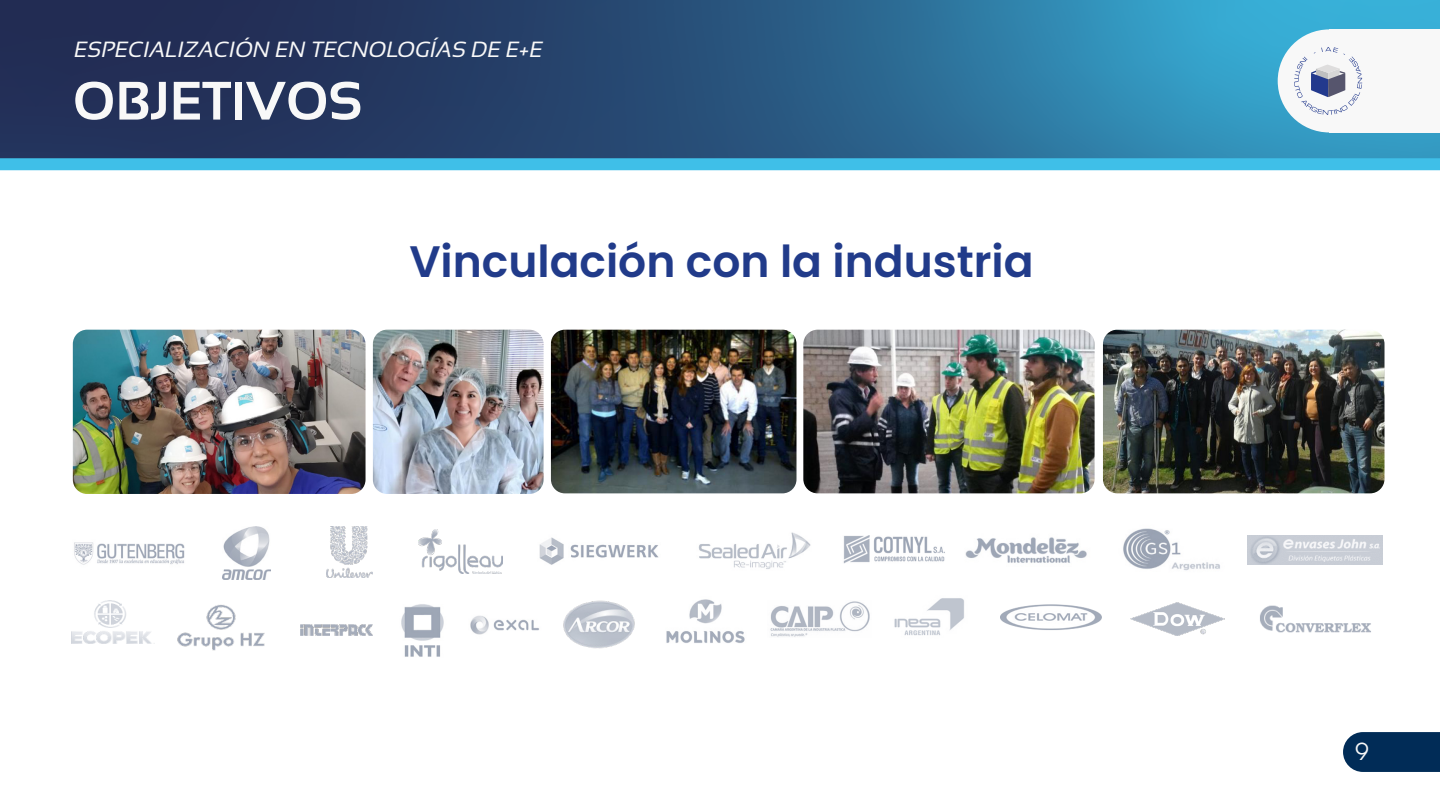
<style>
.page{position:relative;width:1440px;height:810px;background:#fff}
.page>*{position:absolute;margin:0;border:0;box-sizing:border-box;transform-origin:0 0}
.t1{font:700 54px "Sansation";color:#f8f8f8}
.t2{font:600 44px "Poppins";color:#213b8a}
.t3{font:700 24px "Satoshi Variable";color:#f8f8f8}
.t4{font:italic 22px "Sansation";color:#f8f8f8}
</style>
<div class="page">
<img style="left:666px;top:599px;width:79px;height:44px">
<svg style="left:0;top:0;width:1440px;height:158px;background:#295982"></svg>
<div style="left:0;top:158px;width:1440px;height:12px;background:#3fbfe8"></div>
<img style="left:401px;top:604px;width:43px;height:53px">
<img style="left:1123px;top:528px;width:97px;height:43px">
<img style="left:177px;top:605px;width:87px;height:45px">
<img style="left:894px;top:598px;width:70px;height:38px">
<img style="left:71px;top:600px;width:81px;height:44px">
<img style="left:965px;top:537px;width:122px;height:26px">
<img style="left:563px;top:600px;width:72px;height:49px">
<img style="left:1248px;top:536px;width:135px;height:29px">
<img style="left:551px;top:330px;width:246px;height:163px">
<img style="left:1103px;top:330px;width:282px;height:163px">
<img style="left:803px;top:330px;width:292px;height:163px">
<img style="left:373px;top:330px;width:171px;height:164px">
<img style="left:73px;top:330px;width:293px;height:164px">
<svg style="left:1343px;top:732px;width:97px;height:40px;background:#0d365e"></svg>
<div style="left:1329px;top:29px;width:111px;height:103px;background:#f8f8f8"></div>
<div style="left:1278px;top:29px;width:103px;height:103px;background:#f8f8f8;border-radius:50%"></div>
<svg style="left:1294px;top:47px;width:68px;height:68px"></svg>
<img style="left:74px;top:542px;width:111px;height:23px">
<img style="left:222px;top:527px;width:48px;height:52px">
<img style="left:326px;top:527px;width:47px;height:51px">
<img style="left:419px;top:530px;width:83px;height:44px">
<img style="left:539px;top:537px;width:120px;height:28px">
<img style="left:698px;top:532px;width:113px;height:37px">
<img style="left:843px;top:535px;width:102px;height:28px">
<img style="left:301px;top:624px;width:72px;height:11px">
<img style="left:470px;top:616px;width:69px;height:19px">
<img style="left:770px;top:601px;width:100px;height:36px">
<img style="left:1000px;top:604px;width:101px;height:26px">
<img style="left:1260px;top:605px;width:111px;height:28px">
<img style="left:1130px;top:603px;width:94px;height:32px">
<p class="t4" style="left:75px;top:37px;width:470px">ESPECIALIZACIÓN EN TECNOLOGÍAS DE E+E</p>
<h1 class="t1" style="left:73px;top:71px;width:291px">OBJETIVOS</h1>
<h2 class="t2" style="left:409px;top:236px;width:626px">Vinculación con la industria</h2>
<p class="t3" style="left:1355px;top:733px;width:16px">9</p>
</div>
